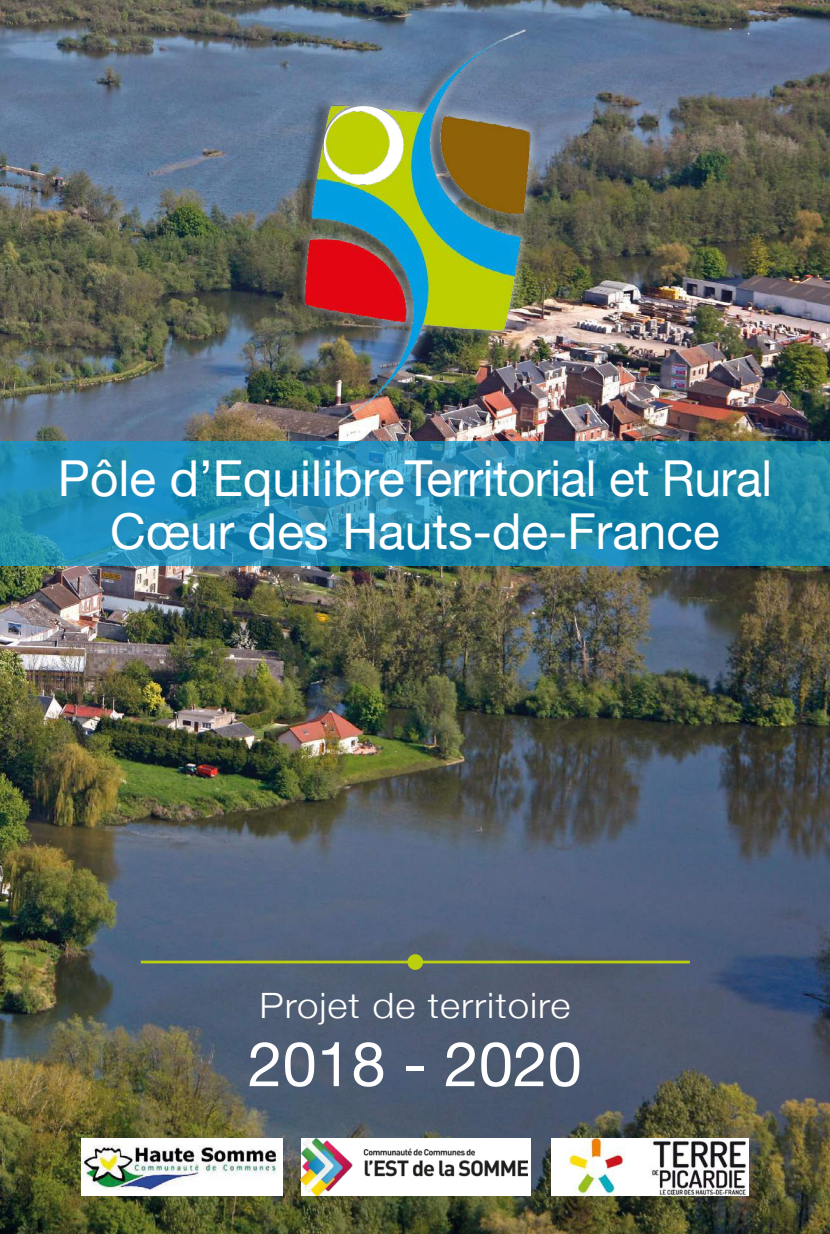
<style>
.page{position:relative;width:830px;height:1234px;background:#fff}
.page>*{position:absolute;margin:0;border:0;box-sizing:border-box;transform-origin:0 0}
.t1{font:61.8px "Helvetica Neue";color:#fff}
.t2{font:49.5px/52.5px "Helvetica Neue";color:#fff;text-align:center}
.t3{font:300 34.95px "Helvetica Neue";letter-spacing:.025em;color:#fff;scale:1.1 1}
</style>
<div class="page">
<img style="left:0;top:0;width:829px;height:1233px">
<hr style="left:141px;top:960px;width:548px;height:3px;background:#bccf0f">
<div style="left:407px;top:953px;width:16px;height:16px;background:#bccf0f;border-radius:50%"></div>
<div style="left:286px;top:23px;width:244px;height:409px;background:#000;opacity:.65"></div>
<div style="left:293px;top:18px;width:248px;height:414px;background:#fff;opacity:.75"></div>
<img style="left:298px;top:0;width:237px;height:423px">
<svg style="left:0;top:441px;width:829px;height:125px;background:#1f8aaf"></svg>
<div style="left:301px;top:1137px;width:229px;height:58px;background:#fff"></div>
<img style="left:301px;top:1137px;width:226px;height:57px">
<div style="left:81px;top:1137px;width:201px;height:58px;background:#fff"></div>
<img style="left:81px;top:1145px;width:196px;height:44px">
<div style="left:550px;top:1137px;width:99px;height:58px;background:#fff"></div>
<img style="left:553px;top:1137px;width:80px;height:58px">
<img style="left:649px;top:1137px;width:99px;height:58px">
<p class="t2" style="left:58px;top:451px;width:715px">Pôle d’EquilibreTerritorial et Rural<br>Cœur des Hauts-de-France</p>
<p class="t3" style="left:259px;top:983px;width:284px">Projet de territoire</p>
<p class="t1" style="left:248px;top:1026px;width:335px">2018 - 2020</p>
</div>
